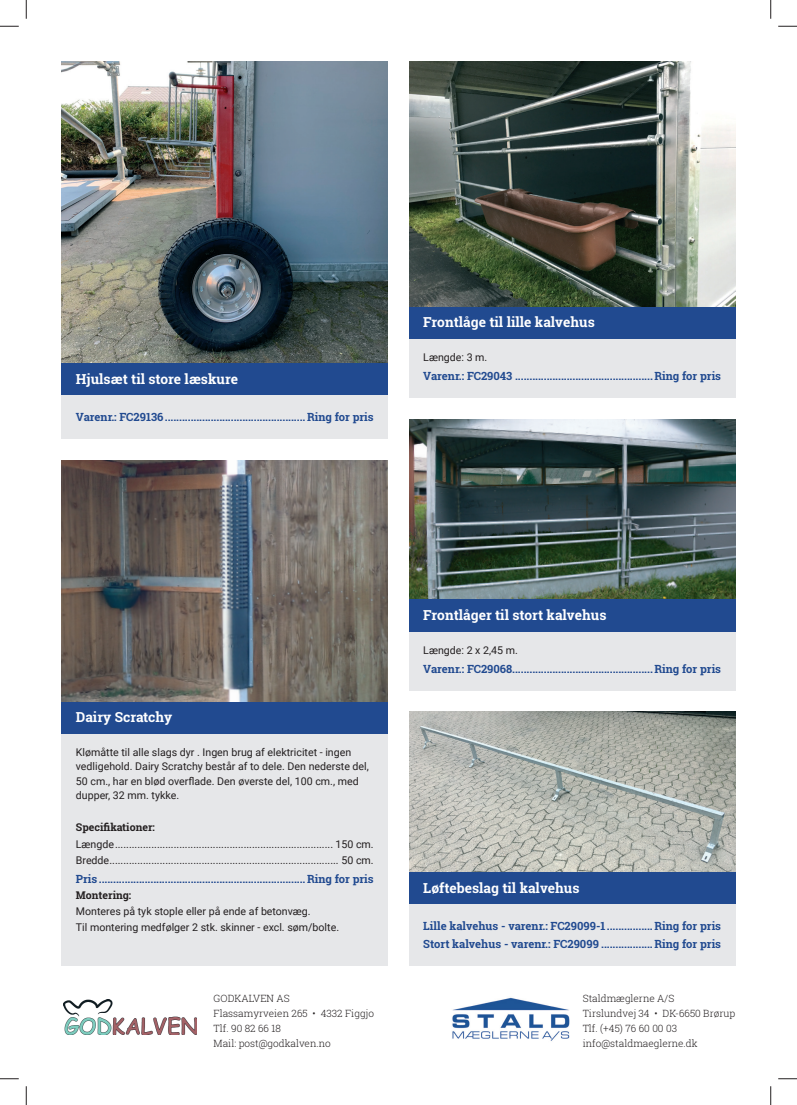
<style>
.page{position:relative;width:797px;height:1105px;background:#fff}
.page>*{position:absolute;margin:0;border:0;box-sizing:border-box;transform-origin:0 0}
.t1{font:700 13.75px "Roboto Slab";color:#fff}
.t2{font:700 11.25px/17.5px "Roboto Slab";color:#214a90}
.t3{font:10.62px/14.4px "Roboto";color:#231f20}
.t4{font:700 10.62px "Roboto Slab";color:#231f20}
.t5{font:300 10px/15px "Roboto Slab";color:#231f20}
</style>
<div class="page">
<img style="left:452px;top:997px;width:117px;height:44px">
<img style="left:63px;top:1000px;width:134px;height:35px">
<div style="left:62px;top:395px;width:326px;height:44px;background:#e6e7e9"></div>
<div style="left:62px;top:363px;width:326px;height:32px;background:#214a90"></div>
<div style="left:409px;top:904px;width:326px;height:61px;background:#e6e7e9"></div>
<div style="left:409px;top:871px;width:326px;height:33px;background:#214a90"></div>
<img style="left:409px;top:712px;width:326px;height:159px">
<img style="left:62px;top:62px;width:326px;height:301px">
<div style="left:409px;top:339px;width:326px;height:59px;background:#e6e7e9"></div>
<div style="left:409px;top:306px;width:326px;height:33px;background:#214a90"></div>
<img style="left:409px;top:62px;width:326px;height:244px">
<div style="left:409px;top:631px;width:326px;height:60px;background:#e6e7e9"></div>
<div style="left:409px;top:599px;width:326px;height:32px;background:#214a90"></div>
<img style="left:409px;top:419px;width:326px;height:180px">
<div style="left:62px;top:734px;width:326px;height:231px;background:#e6e7e9"></div>
<div style="left:62px;top:701px;width:326px;height:33px;background:#214a90"></div>
<img style="left:62px;top:460px;width:326px;height:241px">
<svg style="left:0;top:25px;width:19px;height:2px"></svg>
<svg style="left:778px;top:25px;width:19px;height:2px"></svg>
<svg style="left:0;top:1078px;width:19px;height:1px"></svg>
<svg style="left:778px;top:1078px;width:19px;height:1px"></svg>
<svg style="left:25px;top:0;width:2px;height:19px"></svg>
<svg style="left:25px;top:1086px;width:2px;height:19px"></svg>
<svg style="left:770px;top:0;width:1px;height:19px"></svg>
<svg style="left:770px;top:1086px;width:1px;height:19px"></svg>
<p class="t1" style="left:76px;top:369px;width:164px">Hjulsæt til store læskure</p>
<p class="t2" style="left:76px;top:408px;width:299px">Varenr.: FC29136.................................................Ring for pris</p>
<p class="t1" style="left:423px;top:313px;width:173px">Frontlåge til lille kalvehus</p>
<p class="t3" style="left:423px;top:350px;width:66px">Længde: 3 m.</p>
<p class="t2" style="left:423px;top:367px;width:299px">Varenr.: FC29043 ................................................Ring for pris</p>
<p class="t1" style="left:76px;top:708px;width:98px">Dairy Scratchy</p>
<p class="t3" style="left:76px;top:745px;width:294px">Klømåtte til alle slags dyr . Ingen brug af elektricitet - ingen vedligehold. Dairy Scratchy består af to dele. Den nederste del, 50 cm., har en blød overflade. Den øverste del, 100 cm., med dupper, 32 mm. tykke.</p>
<p class="t4" style="left:76px;top:820px;width:80px">Specifikationer:</p>
<p class="t3" style="left:76px;top:835px;width:299px;line-height:16.1px">Længde.............................................................................. 150 cm.<br>Bredde.................................................................................. 50 cm.</p>
<p class="t2" style="left:76px;top:870px;width:299px">Pris ........................................................................Ring for pris</p>
<p class="t4" style="left:76px;top:888px;width:57px">Montering:</p>
<p class="t3" style="left:76px;top:903px;width:265px;line-height:16.1px">Monteres på tyk stople eller på ende af betonvæg.<br>Til montering medfølger 2 stk. skinner - excl. søm/bolte.</p>
<p class="t5" style="left:214px;top:991px;width:162px">GODKALVEN AS<br>Flassamyrveien 265 • 4332 Figgjo<br>Tlf. 90 82 66 18<br>Mail: post@godkalven.no</p>
<p class="t1" style="left:423px;top:606px;width:185px">Frontlåger til stort kalvehus</p>
<p class="t3" style="left:423px;top:642px;width:96px">Længde: 2 x 2,45 m.</p>
<p class="t2" style="left:423px;top:660px;width:299px">Varenr.: FC29068.................................................Ring for pris</p>
<p class="t1" style="left:423px;top:878px;width:158px">Løftebeslag til kalvehus</p>
<p class="t2" style="left:423px;top:917px;width:299px">Lille kalvehus - varenr.: FC29099-1 ................Ring for pris<br>Stort kalvehus - varenr.: FC29099 ..................Ring for pris</p>
<p class="t5" style="left:582px;top:991px;width:154px">Staldmæglerne A/S<br>Tirslundvej 34 • DK-6650 Brørup<br>Tlf. (+45) 76 60 00 03 info@staldmaeglerne.dk</p>
</div>
